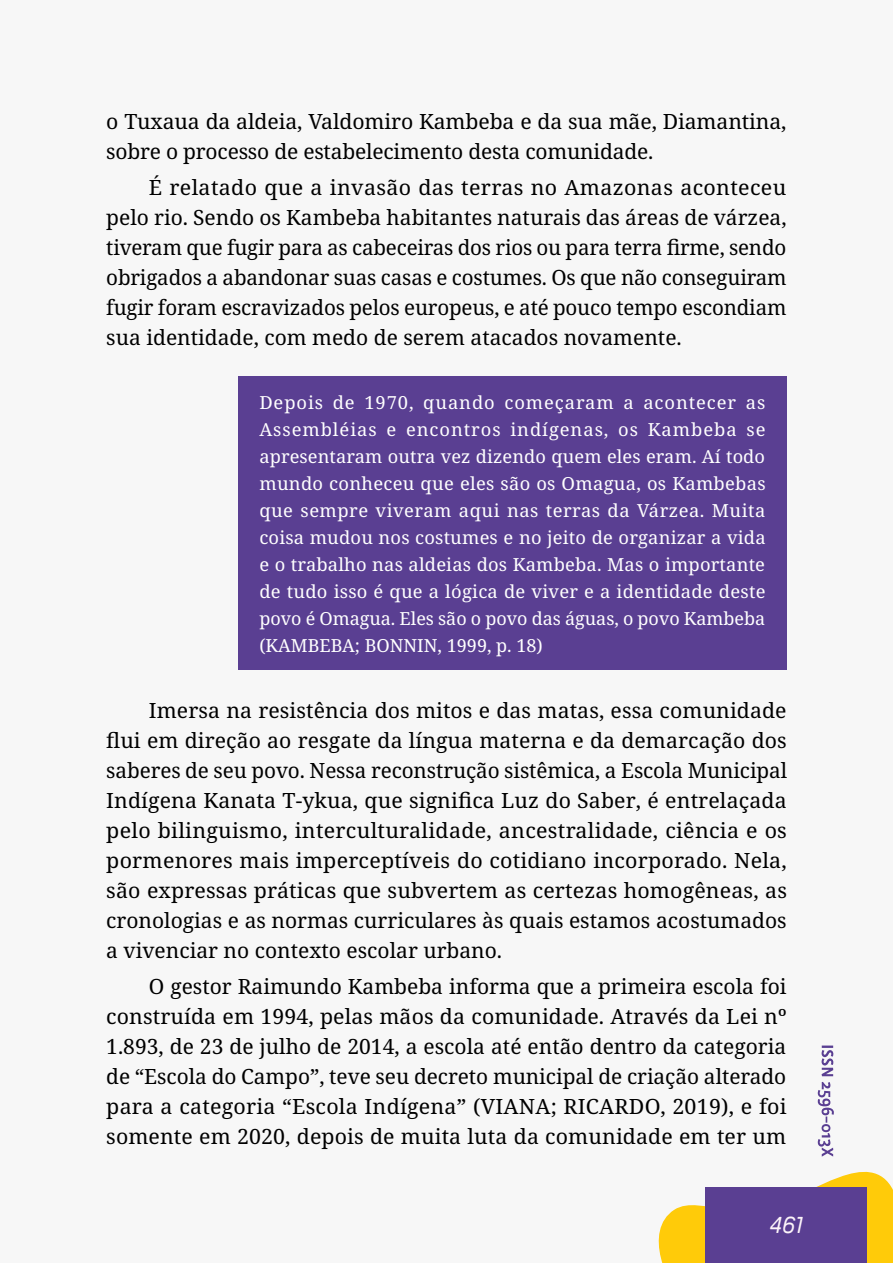
<style>
.page{position:relative;width:893px;height:1263px;background:#fff}
.page>*{position:absolute;margin:0;border:0;box-sizing:border-box;transform-origin:0 0}
.t1{font:italic 24px "Oscine";color:#fcf4f9}
.t2{font:21px/30px "Noto Serif";color:#000;text-align:justify}
.t3{font:18px/27px "Noto Serif";color:#fff;text-align:justify}
</style>
<div class="page">
<svg style="left:658px;top:1045px;width:235px;height:218px"></svg>
<div style="left:238px;top:377px;width:549px;height:292px;background:#5a3f92"></div>
<p class="t2" style="left:106px;top:107px;width:682px">o Tuxaua da aldeia, Valdomiro Kambeba e da sua mãe, Diamantina, sobre o processo de estabelecimento desta comunidade.</p>
<p class="t2" style="left:106px;top:173px;width:682px;text-indent:43px">É relatado que a invasão das terras no Amazonas aconteceu pelo rio. Sendo os Kambeba habitantes naturais das áreas de várzea, tiveram que fugir para as cabeceiras dos rios ou para terra firme, sendo obrigados a abandonar suas casas e costumes. Os que não conseguiram fugir foram escravizados pelos europeus, e até pouco tempo escondiam sua identidade, com medo de serem atacados novamente.</p>
<p class="t3" style="left:259px;top:389px;width:508px">Depois de 1970, quando começaram a acontecer as Assembléias e encontros indígenas, os Kambeba se apresentaram outra vez dizendo quem eles eram. Aí todo mundo conheceu que eles são os Omagua, os Kambebas que sempre viveram aqui nas terras da Várzea. Muita coisa mudou nos costumes e no jeito de organizar a vida e o trabalho nas aldeias dos Kambeba. Mas o importante de tudo isso é que a lógica de viver e a identidade deste povo é Omagua. Eles são o povo das águas, o povo Kambeba (KAMBEBA; BONNIN, 1999, p. 18)</p>
<p class="t2" style="left:106px;top:696px;width:682px;text-indent:43px">Imersa na resistência dos mitos e das matas, essa comunidade flui em direção ao resgate da língua materna e da demarcação dos saberes de seu povo. Nessa reconstrução sistêmica, a Escola Municipal Indígena Kanata T-ykua, que significa Luz do Saber, é entrelaçada pelo bilinguismo, interculturalidade, ancestralidade, ciência e os pormenores mais imperceptíveis do cotidiano incorporado. Nela, são expressas práticas que subvertem as certezas homogêneas, as cronologias e as normas curriculares às quais estamos acostumados a vivenciar no contexto escolar urbano.</p>
<p class="t2" style="left:106px;top:972px;width:682px;text-indent:43px">O gestor Raimundo Kambeba informa que a primeira escola foi construída em 1994, pelas mãos da comunidade. Através da Lei nº 1.893, de 23 de julho de 2014, a escola até então dentro da categoria de “Escola do Campo”, teve seu decreto municipal de criação alterado para a categoria “Escola Indígena” (VIANA; RICARDO, 2019), e foi somente em 2020, depois de muita luta da comunidade em ter um</p>
<p class="t1" style="left:770px;top:1211px;width:35px">461</p>
</div>
